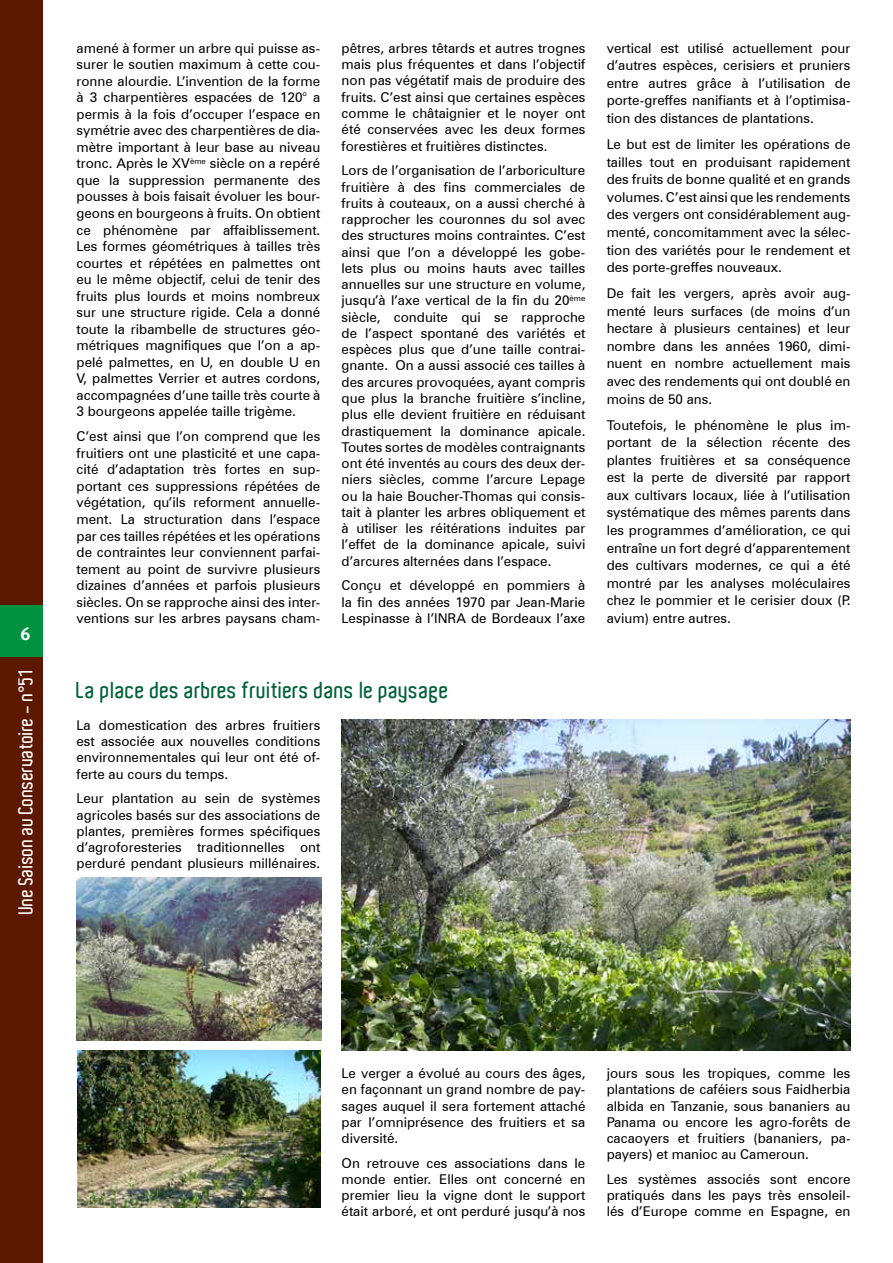
<style>
.page{position:relative;width:893px;height:1263px;background:#fff}
.page>*{position:absolute;margin:0;border:0;box-sizing:border-box;transform-origin:0 0}
.t1{font:600 22.5px "Aldo";letter-spacing:.01em;color:#006139}
.t2{font:600 19.5px "Aldo";color:#fff}
.t3{font:18px "Meta Bold CELF Roman";color:#fff}
.t4{font:13.5px/16.2px "Zurich BT";color:#000;text-align:justify}
</style>
<div class="page">
<div style="left:0;top:0;width:43px;height:1263px;background:#5d1800"></div>
<div style="left:0;top:606px;width:43px;height:51px;background:#009240"></div>
<img style="left:77px;top:877px;width:244px;height:163px">
<img style="left:77px;top:1051px;width:243px;height:157px">
<img style="left:342px;top:720px;width:508px;height:331px">
<h3 class="t3" style="left:20px;top:623px;width:12px">6</h3>
<h2 class="t2" style="left:15px;top:914px;width:246px;rotate:-90deg">Une Saison au Conservatoire - n°51</h2>
<p class="t4" style="left:77px;top:40px;width:245px">amené à former un arbre qui puisse as&shy;surer le soutien maximum à cette cou&shy;ronne alourdie. L’invention de la forme à 3 charpentières espacées de 120° a permis à la fois d’occuper l’espace en symétrie avec des charpentières de dia&shy;mètre important à leur base au niveau tronc. Après le XV<sup>ème</sup> siècle on a repéré que la suppression permanente des pousses à bois faisait évoluer les bour&shy;geons en bourgeons à fruits. On obtient ce phénomène par affaiblissement.<br>Les formes géométriques à tailles très courtes et répétées en palmettes ont eu le même objectif, celui de tenir des fruits plus lourds et moins nombreux sur une structure rigide. Cela a donné toute la ribambelle de structures géo&shy;métriques magnifiques que l’on a ap&shy;pelé palmettes, en U, en double U en V, palmettes Verrier et autres cordons, accompagnées d’une taille très courte à 3 bourgeons appelée taille trigème.</p>
<p class="t4" style="left:77px;top:428px;width:245px">C’est ainsi que l’on comprend que les fruitiers ont une plasticité et une capa&shy;cité d’adaptation très fortes en sup&shy;portant ces suppressions répétées de végétation, qu’ils reforment annuelle&shy;ment. La structuration dans l’espace par ces tailles répétées et les opérations de contraintes leur conviennent parfai&shy;tement au point de survivre plusieurs dizaines d’années et parfois plusieurs siècles. On se rapproche ainsi des inter&shy;ventions sur les arbres paysans cham-</p>
<p class="t4" style="left:342px;top:40px;width:245px">pêtres, arbres têtards et autres trognes mais plus fréquentes et dans l’objectif non pas végétatif mais de produire des fruits. C’est ainsi que certaines espèces comme le châtaignier et le noyer ont été conservées avec les deux formes forestières et fruitières distinctes.</p>
<p class="t4" style="left:342px;top:162px;width:245px">Lors de l’organisation de l’arboriculture fruitière à des fins commerciales de fruits à couteaux, on a aussi cherché à rapprocher les couronnes du sol avec des structures moins contraintes. C’est ainsi que l’on a développé les gobe&shy;lets plus ou moins hauts avec tailles annuelles sur une structure en volume, jusqu’à l’axe vertical de la fin du 20<sup>ème </sup>siècle, conduite qui se rapproche de l’aspect spontané des variétés et espèces plus que d’une taille contrai&shy;gnante. On a aussi associé ces tailles à des arcures provoquées, ayant compris que plus la branche fruitière s’incline, plus elle devient fruitière en réduisant drastiquement la dominance apicale.<br>Toutes sortes de modèles contraignants ont été inventés au cours des deux der&shy;niers siècles, comme l’arcure Lepage ou la haie Boucher-Thomas qui consis&shy;tait à planter les arbres obliquement et à utiliser les réitérations induites par l’effet de la dominance apicale, suivi d’arcures alternées dans l’espace.</p>
<p class="t4" style="left:342px;top:577px;width:245px">Conçu et développé en pommiers à la fin des années 1970 par Jean-Marie Lespinasse à l’INRA de Bordeaux l’axe</p>
<p class="t4" style="left:607px;top:39px;width:245px;line-height:17.5px">vertical est utilisé actuellement pour d’autres espèces, cerisiers et pruniers entre autres grâce à l’utilisation de porte-greffes nanifiants et à l’optimisa&shy;tion des distances de plantations.</p>
<p class="t4" style="left:607px;top:135px;width:245px;line-height:17.5px">Le but est de limiter les opérations de tailles tout en produisant rapidement des fruits de bonne qualité et en grands volumes. C’est ainsi que les rendements des vergers ont considérablement aug&shy;menté, concomitamment avec la sélec&shy;tion des variétés pour le rendement et des porte-greffes nouveaux.</p>
<p class="t4" style="left:607px;top:284px;width:245px;line-height:17.5px">De fait les vergers, après avoir aug&shy;menté leurs surfaces (de moins d’un hectare à plusieurs centaines) et leur nombre dans les années 1960, dimi&shy;nuent en nombre actuellement mais avec des rendements qui ont doublé en moins de 50 ans.</p>
<p class="t4" style="left:607px;top:416px;width:245px;line-height:17.5px">Toutefois, le phénomène le plus im&shy;portant de la sélection récente des plantes fruitières et sa conséquence est la perte de diversité par rapport aux cultivars locaux, liée à l’utilisation systématique des mêmes parents dans les programmes d’amélioration, ce qui entraîne un fort degré d’apparentement des cultivars modernes, ce qui a été montré par les analyses moléculaires chez le pommier et le cerisier doux (P. avium) entre autres.</p>
<h1 class="t1" style="left:77px;top:677px;width:374px">La place des arbres fruitiers dans le paysage</h1>
<p class="t4" style="left:77px;top:717px;width:245px">La domestication des arbres fruitiers est associée aux nouvelles conditions environnementales qui leur ont été of&shy;ferte au cours du temps.</p>
<p class="t4" style="left:77px;top:790px;width:245px">Leur plantation au sein de systèmes agricoles basés sur des associations de plantes, premières formes spécifiques d’agroforesteries traditionnelles ont perduré pendant plusieurs millénaires.</p>
<p class="t4" style="left:342px;top:1065px;width:245px">Le verger a évolué au cours des âges, en façonnant un grand nombre de pay&shy;sages auquel il sera fortement attaché par l’omniprésence des fruitiers et sa diversité.</p>
<p class="t4" style="left:342px;top:1154px;width:245px">On retrouve ces associations dans le monde entier. Elles ont concerné en premier lieu la vigne dont le support était arboré, et ont perduré jusqu’à nos</p>
<p class="t4" style="left:607px;top:1065px;width:245px">jours sous les tropiques, comme les plantations de caféiers sous Faidherbia albida en Tanzanie, sous bananiers au Panama ou encore les agro-forêts de cacaoyers et fruitiers (bananiers, pa&shy;payers) et manioc au Cameroun.</p>
<p class="t4" style="left:607px;top:1171px;width:245px">Les systèmes associés sont encore pratiqués dans les pays très ensoleil&shy;lés d’Europe comme en Espagne, en</p>
</div>
